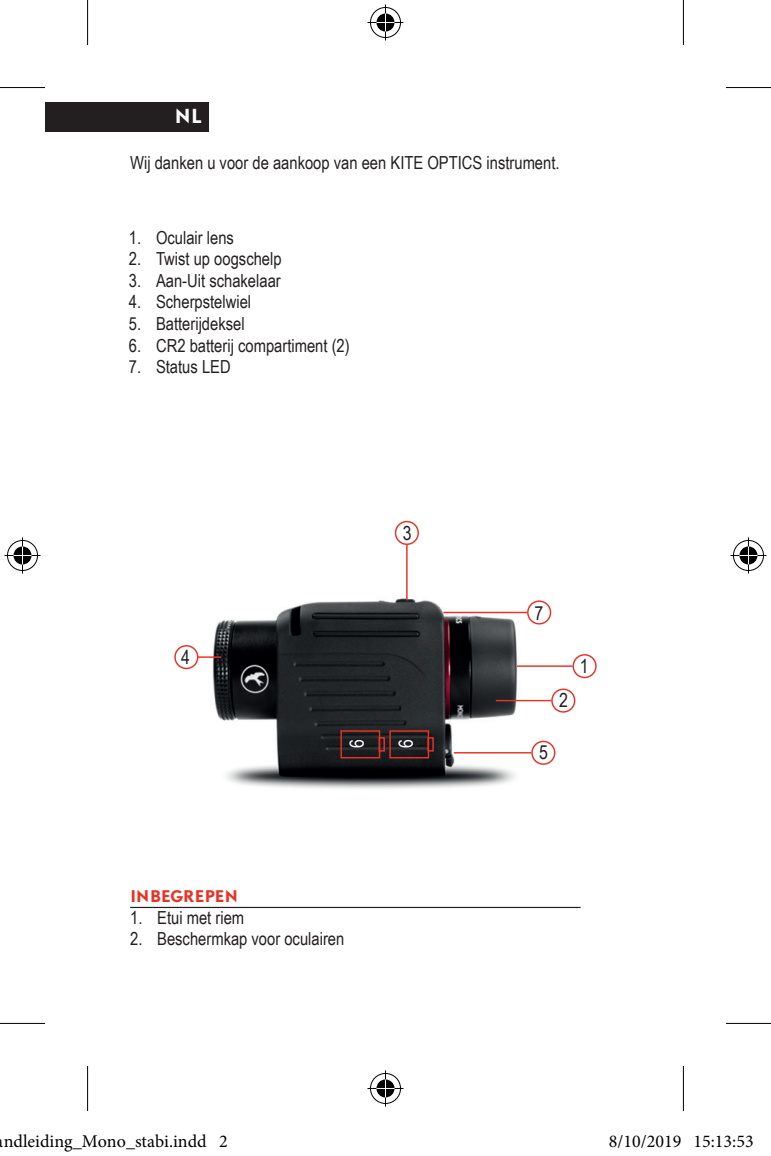
<style>
.page{position:relative;width:771px;height:1156px;background:#fff}
.page>*{position:absolute;margin:0;border:0;box-sizing:border-box;transform-origin:0 0}
.t1{font:19.5px "Arial Narrow";color:#231f20}
.t2{font:19.5px "Arial Narrow";color:#fff}
.t3{font:18px "Arial Narrow";color:#231f20}
.t4{font:18px "Minion Pro";color:#000}
.t5{font:700 18px "DTL Nobel T";color:#fff}
.t6{font:700 15px "DTL Nobel T";letter-spacing:-.025em;color:#e93226}
</style>
<div class="page">
<div style="left:45px;top:102px;width:164px;height:30px;background:#231f20"></div>
<hr style="left:130px;top:906px;width:450px;height:2px;background:#231f20">
<img style="left:191px;top:536px;width:357px;height:253px">
<div style="left:174px;top:645px;width:24px;height:24px;border:1px solid #e93226;border-radius:50%"></div>
<div style="left:572px;top:654px;width:24px;height:24px;border:1px solid #e93226;border-radius:50%"></div>
<div style="left:527px;top:600px;width:24px;height:24px;border:1px solid #e93226;border-radius:50%"></div>
<div style="left:551px;top:688px;width:24px;height:24px;border:1px solid #e93226;border-radius:50%"></div>
<div style="left:531px;top:740px;width:24px;height:25px;border:1px solid #e93226;border-radius:50%"></div>
<div style="left:394px;top:521px;width:25px;height:24px;border:1px solid #e93226;border-radius:50%"></div>
<hr style="left:197px;top:656px;width:24px;height:2px;background:#e93226">
<hr style="left:517px;top:665px;width:55px;height:2px;background:#e93226">
<hr style="left:443px;top:611px;width:84px;height:2px;background:#e93226">
<hr style="left:495px;top:700px;width:56px;height:1px;background:#e93226">
<hr style="left:453px;top:752px;width:78px;height:1px;background:#e93226">
<hr style="left:406px;top:545px;width:1px;height:55px;background:#e93226">
<div style="left:389px;top:730px;width:40px;height:28px;border:1px solid #e93226"></div>
<div style="left:427px;top:737px;width:6px;height:14px;border:1px solid #e93226"></div>
<div style="left:340px;top:730px;width:40px;height:28px;border:1px solid #e93226"></div>
<div style="left:378px;top:737px;width:7px;height:14px;border:1px solid #e93226"></div>
<svg style="left:0;top:1023px;width:45px;height:1px"></svg>
<svg style="left:726px;top:1023px;width:44px;height:1px"></svg>
<svg style="left:683px;top:0;width:1px;height:45px"></svg>
<svg style="left:683px;top:1066px;width:1px;height:44px"></svg>
<hr style="left:0;top:87px;width:45px;height:1px;background:#000">
<hr style="left:725px;top:87px;width:45px;height:1px;background:#000">
<hr style="left:0;top:1022px;width:45px;height:1px;background:#000">
<hr style="left:725px;top:1022px;width:45px;height:1px;background:#000">
<hr style="left:87px;top:0;width:1px;height:45px;background:#000">
<hr style="left:682px;top:0;width:1px;height:45px;background:#000">
<hr style="left:682px;top:1065px;width:1px;height:45px;background:#000">
<div style="left:368px;top:6px;width:34px;height:33px;border:4px solid #fff;border-radius:50%"></div>
<hr style="left:367px;top:21px;width:36px;height:3px;background:#fff">
<hr style="left:383px;top:4px;width:4px;height:36px;background:#fff">
<div style="left:374px;top:12px;width:22px;height:21px;border:4px solid #fff;border-radius:50%"></div>
<div style="left:370px;top:7px;width:31px;height:31px;border:1px solid #000;border-radius:50%"></div>
<hr style="left:367px;top:22px;width:36px;height:1px;background:#000">
<hr style="left:385px;top:4px;width:1px;height:36px;background:#000">
<svg style="left:376px;top:13px;width:18px;height:18px"></svg>
<div style="left:368px;top:1071px;width:34px;height:34px;border:4px solid #fff;border-radius:50%"></div>
<svg style="left:367px;top:1086px;width:36px;height:4px"></svg>
<hr style="left:383px;top:1070px;width:4px;height:36px;background:#fff">
<div style="left:374px;top:1077px;width:22px;height:22px;border:4px solid #fff;border-radius:50%"></div>
<div style="left:370px;top:1073px;width:31px;height:30px;border:1px solid #000;border-radius:50%"></div>
<hr style="left:367px;top:1087px;width:36px;height:1px;background:#000">
<hr style="left:385px;top:1070px;width:1px;height:36px;background:#000">
<svg style="left:376px;top:1079px;width:18px;height:18px"></svg>
<div style="left:6px;top:538px;width:33px;height:34px;border:4px solid #fff;border-radius:50%"></div>
<hr style="left:4px;top:553px;width:36px;height:4px;background:#fff">
<hr style="left:21px;top:537px;width:3px;height:36px;background:#fff">
<div style="left:12px;top:544px;width:21px;height:22px;border:4px solid #fff;border-radius:50%"></div>
<div style="left:7px;top:540px;width:31px;height:31px;border:1px solid #000;border-radius:50%"></div>
<hr style="left:4px;top:555px;width:36px;height:1px;background:#000">
<hr style="left:22px;top:537px;width:1px;height:36px;background:#000">
<svg style="left:14px;top:546px;width:18px;height:18px"></svg>
<div style="left:731px;top:538px;width:34px;height:34px;border:4px solid #fff;border-radius:50%"></div>
<hr style="left:730px;top:553px;width:36px;height:4px;background:#fff">
<svg style="left:746px;top:537px;width:4px;height:36px"></svg>
<div style="left:737px;top:544px;width:22px;height:22px;border:4px solid #fff;border-radius:50%"></div>
<div style="left:732px;top:540px;width:31px;height:31px;border:1px solid #000;border-radius:50%"></div>
<hr style="left:730px;top:555px;width:36px;height:1px;background:#000">
<hr style="left:747px;top:537px;width:1px;height:36px;background:#000">
<svg style="left:739px;top:546px;width:18px;height:18px"></svg>
<svg style="left:87px;top:1066px;width:2px;height:45px"></svg>
<div style="left:98px;top:1138px;width:9px;height:9px;border:1px solid #fff;border-radius:50%"></div>
<div style="left:99px;top:1138px;width:6px;height:9px;border:1px solid #fff;border-radius:50%"></div>
<div style="left:117px;top:1138px;width:9px;height:9px;border:1px solid #fff;border-radius:50%"></div>
<div style="left:118px;top:1138px;width:6px;height:9px;border:1px solid #fff;border-radius:50%"></div>
<div style="left:632px;top:1134px;width:8px;height:13px;border:1px solid #fff;border-radius:50%"></div>
<div style="left:633px;top:1135px;width:6px;height:12px;border:1px solid #fff;border-radius:50%"></div>
<div style="left:655px;top:1134px;width:8px;height:13px;border:1px solid #fff;border-radius:50%"></div>
<div style="left:656px;top:1135px;width:6px;height:12px;border:1px solid #fff;border-radius:50%"></div>
<p class="t5" style="left:174px;top:103px;width:29px">NL</p>
<p class="t3" style="left:130px;top:149px;width:431px">Wij danken u voor de aankoop van een KITE OPTICS instrument.</p>
<p class="t3" style="left:129px;top:224px;width:106px">1. Oculair lens</p>
<p class="t3" style="left:129px;top:245px;width:154px">2. Twist up oogschelp</p>
<p class="t3" style="left:129px;top:267px;width:153px">3. Aan-Uit schakelaar</p>
<p class="t3" style="left:129px;top:289px;width:124px">4. Scherpstelwiel</p>
<p class="t3" style="left:129px;top:310px;width:117px">5. Batterijdeksel</p>
<p class="t3" style="left:129px;top:332px;width:222px">6. CR2 batterij compartiment (2)</p>
<p class="t3" style="left:129px;top:353px;width:103px">7. Status LED</p>
<p class="t1" style="left:181px;top:643px;width:10px">4</p>
<p class="t1" style="left:403px;top:518px;width:10px">3</p>
<p class="t2" style="left:342px;top:748px;width:10px;rotate:-90deg">6</p>
<p class="t2" style="left:391px;top:748px;width:10px;rotate:-90deg">6</p>
<p class="t6" style="left:130px;top:886px;width:110px">INBEGREPEN</p>
<p class="t3" style="left:130px;top:904px;width:115px">1. Etui met riem</p>
<p class="t3" style="left:130px;top:925px;width:216px">2. Beschermkap voor oculairen</p>
<p class="t1" style="left:534px;top:598px;width:10px">7</p>
<p class="t1" style="left:559px;top:685px;width:10px">2</p>
<p class="t1" style="left:579px;top:652px;width:10px">1</p>
<p class="t1" style="left:539px;top:737px;width:10px">5</p>
<p class="t4" style="left:-4px;top:1129px;width:233px">andleiding_Mono_stabi.indd 2</p>
<p class="t4" style="left:608px;top:1129px;width:146px">8/10/2019 15:13:53</p>
</div>
